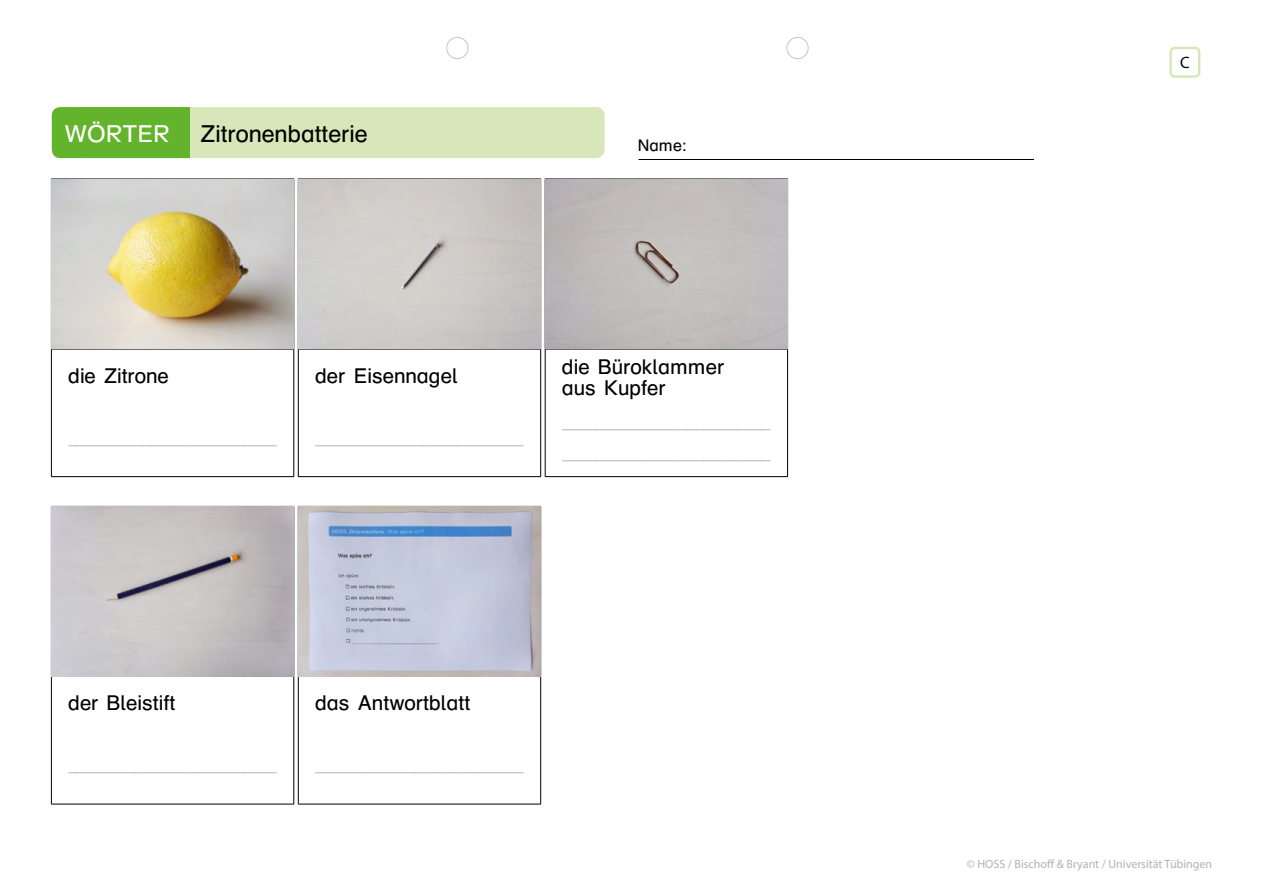
<style>
.page{position:relative;width:1263px;height:893px;background:#fff}
.page>*{position:absolute;margin:0;border:0;box-sizing:border-box;transform-origin:0 0}
.t1{font:24px "Druckschrift BY WOK";color:#000}
.t2{font:24px "Druckschrift BY WOK";color:#fff}
.t3{font:21px/20.2px "Druckschrift BY WOK";color:#000}
.t4{font:18px/31.5px "Myriad Pro";color:#b1b2b3}
.t5{font:16.5px "Druckschrift BY WOK";color:#000}
.t6{font:16.5px "Myriad Pro";color:#000}
.t7{font:12px "Myriad Pro";color:#b1b2b3}
</style>
<div class="page">
<div style="left:446px;top:37px;width:22px;height:22px;border:1px solid #c5c6c6;border-radius:50%"></div>
<div style="left:786px;top:37px;width:22px;height:22px;border:1px solid #c5c6c6;border-radius:50%"></div>
<hr style="left:51px;top:179px;width:1px;height:170px;background:#000">
<hr style="left:293px;top:179px;width:1px;height:170px;background:#000">
<hr style="left:298px;top:179px;width:1px;height:170px;background:#000">
<hr style="left:540px;top:179px;width:1px;height:170px;background:#000">
<hr style="left:51px;top:349px;width:243px;height:1px;background:#000">
<hr style="left:51px;top:349px;width:1px;height:127px;background:#000">
<hr style="left:293px;top:349px;width:1px;height:127px;background:#000">
<hr style="left:298px;top:349px;width:243px;height:1px;background:#000">
<hr style="left:298px;top:349px;width:1px;height:127px;background:#000">
<hr style="left:540px;top:349px;width:1px;height:127px;background:#000">
<hr style="left:51px;top:476px;width:243px;height:1px;background:#000">
<hr style="left:298px;top:476px;width:243px;height:1px;background:#000">
<hr style="left:51px;top:506px;width:243px;height:1px;background:#000">
<hr style="left:51px;top:507px;width:1px;height:169px;background:#000">
<hr style="left:293px;top:507px;width:1px;height:169px;background:#000">
<hr style="left:298px;top:506px;width:243px;height:1px;background:#000">
<hr style="left:298px;top:507px;width:1px;height:169px;background:#000">
<hr style="left:540px;top:507px;width:1px;height:169px;background:#000">
<hr style="left:51px;top:676px;width:243px;height:1px;background:#000">
<hr style="left:51px;top:677px;width:1px;height:127px;background:#000">
<hr style="left:293px;top:677px;width:1px;height:127px;background:#000">
<hr style="left:298px;top:676px;width:243px;height:1px;background:#000">
<hr style="left:298px;top:677px;width:1px;height:127px;background:#000">
<hr style="left:540px;top:677px;width:1px;height:127px;background:#000">
<hr style="left:51px;top:804px;width:243px;height:1px;background:#000">
<hr style="left:298px;top:804px;width:243px;height:1px;background:#000">
<hr style="left:545px;top:179px;width:1px;height:170px;background:#000">
<hr style="left:787px;top:179px;width:1px;height:170px;background:#000">
<hr style="left:545px;top:349px;width:243px;height:1px;background:#000">
<hr style="left:545px;top:349px;width:1px;height:127px;background:#000">
<hr style="left:787px;top:349px;width:1px;height:127px;background:#000">
<hr style="left:545px;top:476px;width:243px;height:1px;background:#000">
<img style="left:52px;top:179px;width:241px;height:170px">
<img style="left:299px;top:179px;width:241px;height:170px">
<img style="left:546px;top:179px;width:241px;height:170px">
<img style="left:52px;top:507px;width:241px;height:169px">
<img style="left:299px;top:507px;width:241px;height:169px">
<svg style="left:52px;top:107px;width:553px;height:51px;background:#bbda95"></svg>
<hr style="left:639px;top:159px;width:395px;height:1px;background:#000">
<div style="left:1169px;top:47px;width:31px;height:31px;border:2px solid #d8e7b9;border-radius:4px"></div>
<h1 class="t2" style="left:65px;top:122px;width:107px">WÖRTER</h1>
<h1 class="t1" style="left:201px;top:122px;width:168px">Zitronenbatterie</h1>
<p class="t5" style="left:638px;top:137px;width:51px">Name:</p>
<p class="t3" style="left:68px;top:366px;width:102px">die Zitrone</p>
<p class="t4" style="left:68px;top:422px;width:210px">_________________________</p>
<p class="t3" style="left:315px;top:366px;width:144px">der Eisennagel</p>
<p class="t4" style="left:315px;top:422px;width:210px">_________________________</p>
<p class="t3" style="left:562px;top:358px;width:164px">die Büroklammer aus Kupfer</p>
<p class="t4" style="left:562px;top:406px;width:210px">_________________________ _________________________</p>
<p class="t3" style="left:68px;top:693px;width:109px">der Bleistift</p>
<p class="t4" style="left:68px;top:749px;width:210px">_________________________</p>
<p class="t3" style="left:315px;top:693px;width:157px">das Antwortblatt</p>
<p class="t4" style="left:315px;top:749px;width:210px">_________________________</p>
<p class="t6" style="left:1180px;top:53px;width:11px">C</p>
<p class="t7" style="left:967px;top:856px;width:247px">© HOSS / Bischoff &amp; Bryant / Universität Tübingen</p>
</div>
